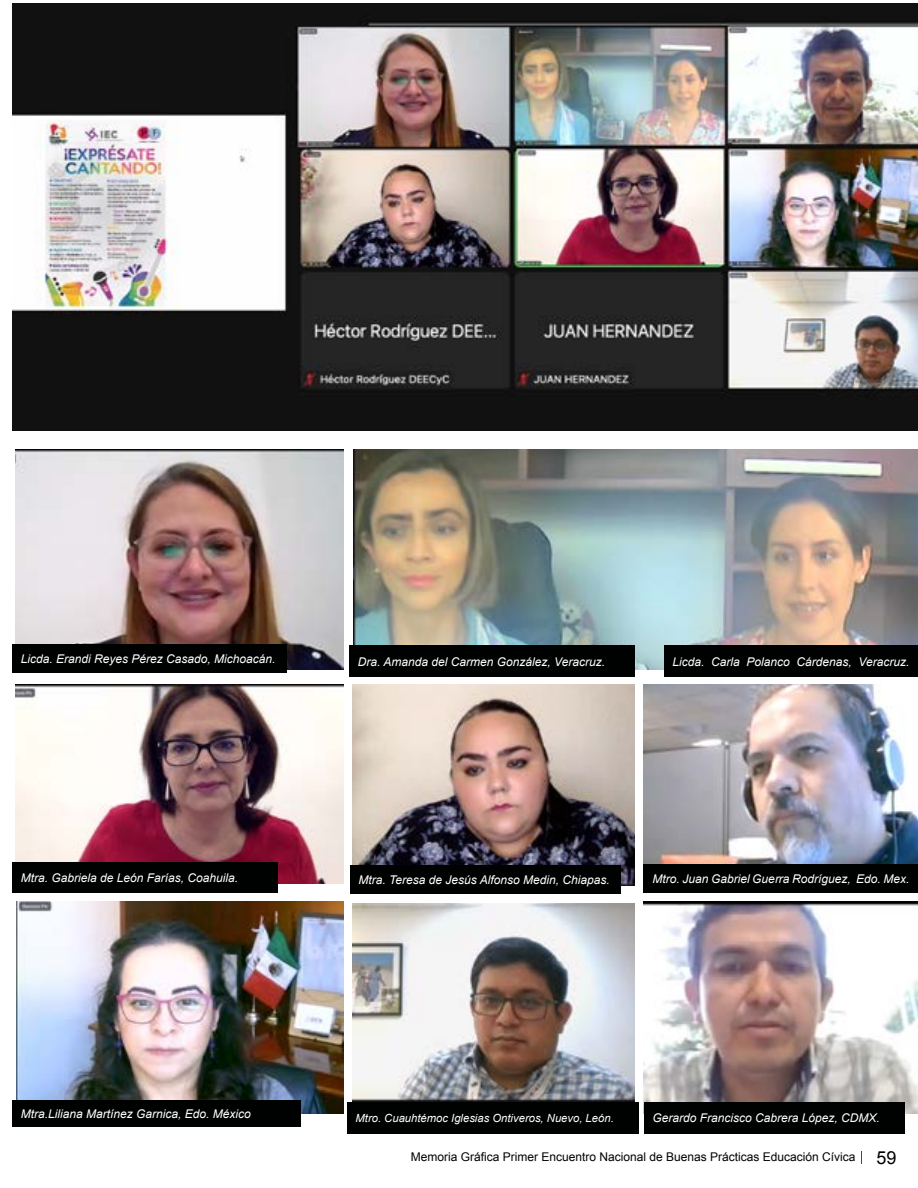
<style>
.page{position:relative;width:918px;height:1188px;background:#fff}
.page>*{position:absolute;margin:0;border:0;box-sizing:border-box;transform-origin:0 0}
.t1{font:italic 12px "Arial";color:#fff}
.t2{font:12px "Arial";color:#000}
.t3{font:italic 11.25px "Arial";color:#fff}
.s1{font-size:18px}
</style>
<div class="page">
<svg style="left:861px;top:1151px;width:1px;height:13px"></svg>
<img style="left:13px;top:4px;width:905px;height:426px">
<img style="left:16px;top:450px;width:327px;height:219px">
<img style="left:353px;top:450px;width:565px;height:219px">
<img style="left:16px;top:684px;width:327px;height:200px">
<img style="left:352px;top:684px;width:283px;height:201px">
<img style="left:644px;top:901px;width:274px;height:213px">
<img style="left:17px;top:901px;width:326px;height:213px">
<img style="left:352px;top:903px;width:283px;height:199px">
<img style="left:644px;top:684px;width:274px;height:180px">
<div style="left:12px;top:645px;width:274px;height:28px;background:#000101"></div>
<div style="left:12px;top:862px;width:266px;height:31px;background:#000101"></div>
<div style="left:347px;top:1102px;width:291px;height:32px;background:#000101"></div>
<div style="left:12px;top:1100px;width:289px;height:27px;background:#000101"></div>
<div style="left:644px;top:1102px;width:261px;height:32px;background:#000101"></div>
<div style="left:350px;top:865px;width:271px;height:29px;background:#000101"></div>
<div style="left:349px;top:646px;width:286px;height:31px;background:#000101"></div>
<div style="left:664px;top:646px;width:254px;height:31px;background:#000101"></div>
<div style="left:644px;top:864px;width:274px;height:29px;background:#000101"></div>
<p class="t1" style="left:21px;top:651px;width:256px">Licda. Erandi Reyes Pérez Casado, Michoacán.</p>
<p class="t1" style="left:21px;top:870px;width:219px">Mtra. Gabriela de León Farías, Coahuila.</p>
<p class="t1" style="left:358px;top:654px;width:249px">Dra. Amanda del Carmen González, Veracruz.</p>
<p class="t1" style="left:673px;top:654px;width:238px">Licda. Carla Polanco Cárdenas, Veracruz.</p>
<p class="t1" style="left:359px;top:872px;width:253px">Mtra. Teresa de Jesús Alfonso Medin, Chiapas.</p>
<p class="t1" style="left:652px;top:871px;width:259px">Mtro. Juan Gabriel Guerra Rodríguez, Edo. Mex.</p>
<p class="t1" style="left:21px;top:1106px;width:232px">Mtra.Liliana Martínez Garnica, Edo. México</p>
<p class="t3" style="left:356px;top:1111px;width:260px">Mtro. Cuauhtémoc Iglesias Ontiveros, Nuevo, León.</p>
<p class="t1" style="left:652px;top:1110px;width:229px">Gerardo Francisco Cabrera López, CDMX.</p>
<p class="t2" style="left:411px;top:1149px;width:487px">Memoria Gráfica Primer Encuentro Nacional de Buenas Prácticas Educación Cívica <span class="s1">59</span></p>
</div>
